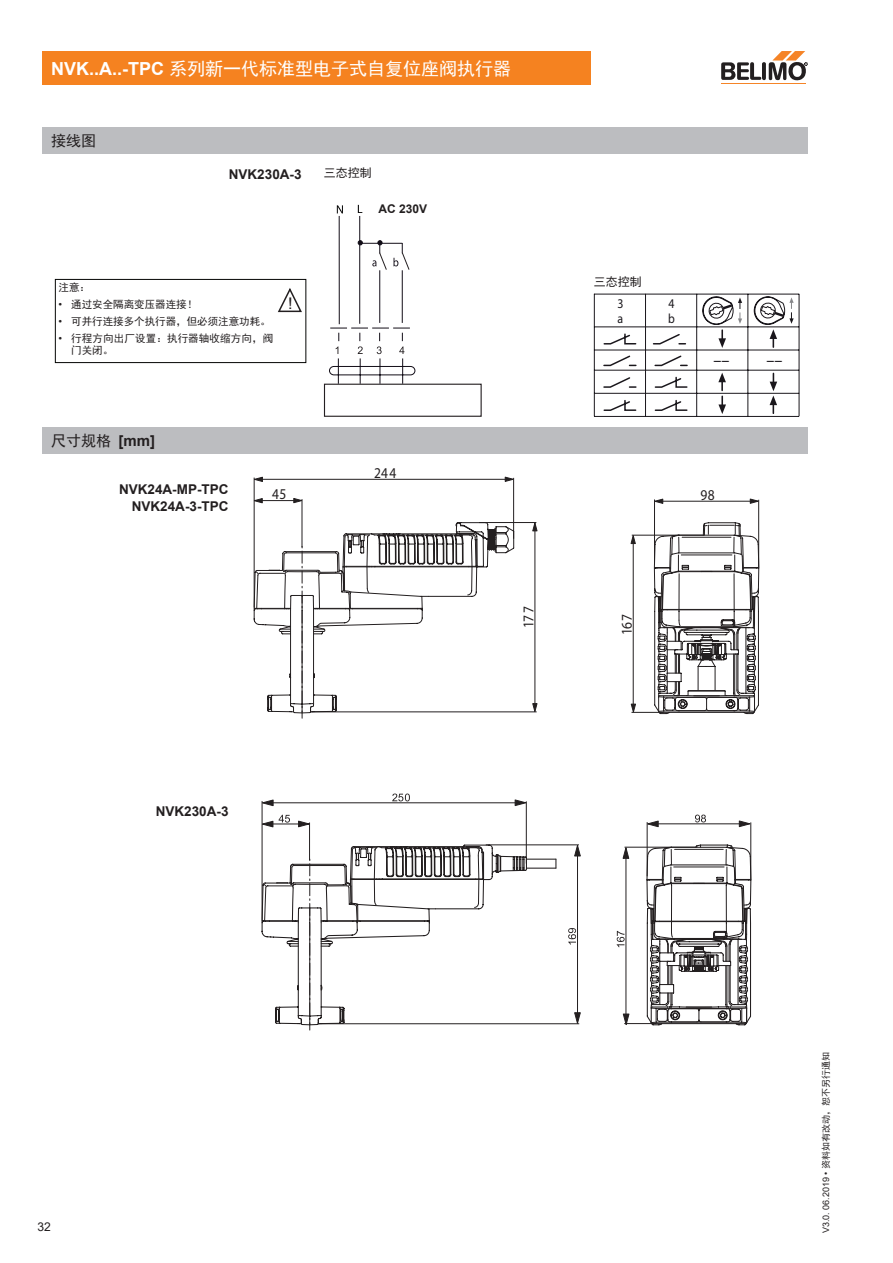
<style>
.page{position:relative;width:893px;height:1263px;background:#fff}
.page>*{position:absolute;margin:0;border:0;box-sizing:border-box;transform-origin:0 0}
.Paragraph_Style_1{font:18px "Sim Hei";color:#fff}
.t1{font:18px "Myriad Pro";color:#1a171c;scale:.89 1}
.t2{font:16.05px "Arial";color:#231f20}
.t3{font:15px "Myriad Pro";letter-spacing:.02em;color:#231f20;scale:.9 1}
.t4{font:15px "Sim Hei";color:#231f20}
.t5{font:700 13.5px "Arial";color:#231f20}
.t6{font:13.35px/14.1px "Myriad Pro";color:#1a171c;scale:.89 1}
.t7{font:12.15px "Arial";color:#231f20}
.t8{font:12px "Sim Hei";color:#231f20}
.t9{font:700 12px "Arial";color:#231f20}
.t10{font:10.5px/12.6px "Sim Hei";color:#231f20}
.t11{font:9px "Arial";color:#231f20}
.s1{font-family:"Arial";font-weight:700}
.s2{font-family:"Arial"}
.s3{font-family:"Sim Hei"}
</style>
<div class="page">
<hr style="left:721px;top:84px;width:85px;height:1px;background:#f58427">
<svg style="left:721px;top:51px;width:87px;height:30px"></svg>
<div style="left:43px;top:51px;width:548px;height:34px;background:#f58220"></div>
<svg style="left:293px;top:498px;width:9px;height:5px"></svg>
<svg style="left:253px;top:498px;width:10px;height:5px"></svg>
<hr style="left:254px;top:478px;width:1px;height:129px;background:#231f20">
<hr style="left:258px;top:500px;width:42px;height:1px;background:#231f20">
<hr style="left:302px;top:499px;width:1px;height:48px;background:#231f20">
<svg style="left:505px;top:477px;width:10px;height:5px"></svg>
<svg style="left:253px;top:477px;width:10px;height:5px"></svg>
<hr style="left:311px;top:712px;width:226px;height:1px;background:#231f20">
<hr style="left:258px;top:479px;width:254px;height:1px;background:#231f20">
<hr style="left:513px;top:478px;width:1px;height:61px;background:#231f20">
<svg style="left:532px;top:522px;width:6px;height:9px"></svg>
<svg style="left:532px;top:703px;width:6px;height:10px"></svg>
<hr style="left:535px;top:525px;width:1px;height:183px;background:#231f20">
<hr style="left:479px;top:522px;width:57px;height:1px;background:#231f20">
<svg style="left:253px;top:522px;width:262px;height:196px"></svg>
<hr style="left:654px;top:499px;width:1px;height:65px;background:#231f20">
<svg style="left:750px;top:498px;width:10px;height:6px"></svg>
<svg style="left:654px;top:498px;width:9px;height:6px"></svg>
<hr style="left:631px;top:712px;width:32px;height:1px;background:#231f20">
<hr style="left:658px;top:501px;width:99px;height:1px;background:#231f20">
<hr style="left:758px;top:500px;width:1px;height:67px;background:#231f20">
<svg style="left:630px;top:534px;width:6px;height:10px"></svg>
<svg style="left:631px;top:703px;width:5px;height:10px"></svg>
<hr style="left:633px;top:537px;width:1px;height:171px;background:#231f20">
<hr style="left:632px;top:535px;width:72px;height:1px;background:#231f20">
<svg style="left:653px;top:522px;width:107px;height:193px"></svg>
<div style="left:43px;top:128px;width:765px;height:26px;background:#bcbdc0"></div>
<div style="left:43px;top:427px;width:765px;height:27px;background:#bcbdc0"></div>
<div style="left:55px;top:279px;width:251px;height:84px;border:1px solid #040503"></div>
<svg style="left:278px;top:288px;width:24px;height:25px"></svg>
<hr style="left:594px;top:416px;width:205px;height:1px;background:#1a171c">
<hr style="left:594px;top:393px;width:205px;height:1px;background:#1a171c">
<hr style="left:594px;top:370px;width:205px;height:1px;background:#1a171c">
<hr style="left:594px;top:350px;width:205px;height:1px;background:#1a171c">
<hr style="left:594px;top:326px;width:205px;height:1px;background:#1a171c">
<hr style="left:799px;top:294px;width:1px;height:122px;background:#1a171c">
<hr style="left:747px;top:294px;width:1px;height:122px;background:#1a171c">
<hr style="left:696px;top:294px;width:1px;height:122px;background:#1a171c">
<hr style="left:645px;top:294px;width:1px;height:122px;background:#1a171c">
<hr style="left:594px;top:294px;width:1px;height:122px;background:#1a171c">
<hr style="left:594px;top:294px;width:205px;height:1px;background:#1a171c">
<svg style="left:603px;top:333px;width:84px;height:12px"></svg>
<svg style="left:702px;top:296px;width:40px;height:52px"></svg>
<svg style="left:753px;top:296px;width:41px;height:51px"></svg>
<svg style="left:718px;top:396px;width:8px;height:18px"></svg>
<svg style="left:603px;top:355px;width:85px;height:12px"></svg>
<svg style="left:603px;top:376px;width:85px;height:12px"></svg>
<svg style="left:718px;top:373px;width:8px;height:17px"></svg>
<svg style="left:770px;top:373px;width:7px;height:40px"></svg>
<svg style="left:603px;top:400px;width:85px;height:11px"></svg>
<div style="left:324px;top:384px;width:158px;height:33px;border:1px solid #241f21"></div>
<svg style="left:329px;top:205px;width:87px;height:179px"></svg>
<svg style="left:646px;top:844px;width:105px;height:182px"></svg>
<svg style="left:262px;top:845px;width:295px;height:185px"></svg>
<hr style="left:647px;top:822px;width:1px;height:54px;background:#231f20">
<svg style="left:695px;top:814px;width:11px;height:8px"></svg>
<svg style="left:739px;top:820px;width:13px;height:7px"></svg>
<svg style="left:646px;top:820px;width:13px;height:7px"></svg>
<hr style="left:651px;top:823px;width:98px;height:1px;background:#231f20">
<hr style="left:750px;top:822px;width:1px;height:57px;background:#231f20">
<svg style="left:279px;top:815px;width:11px;height:7px"></svg>
<svg style="left:298px;top:820px;width:13px;height:7px"></svg>
<svg style="left:261px;top:821px;width:12px;height:6px"></svg>
<hr style="left:262px;top:801px;width:1px;height:119px;background:#231f20">
<hr style="left:266px;top:824px;width:41px;height:1px;background:#231f20">
<hr style="left:309px;top:822px;width:1px;height:38px;background:#231f20">
<svg style="left:392px;top:793px;width:18px;height:8px"></svg>
<svg style="left:515px;top:799px;width:11px;height:7px"></svg>
<svg style="left:261px;top:799px;width:13px;height:7px"></svg>
<hr style="left:624px;top:1023px;width:32px;height:1px;background:#231f20">
<hr style="left:266px;top:802px;width:258px;height:1px;background:#231f20">
<hr style="left:526px;top:801px;width:1px;height:62px;background:#231f20">
<svg style="left:617px;top:931px;width:8px;height:16px"></svg>
<svg style="left:622px;top:846px;width:7px;height:13px"></svg>
<svg style="left:623px;top:1013px;width:6px;height:12px"></svg>
<hr style="left:318px;top:1023px;width:261px;height:1px;background:#231f20">
<hr style="left:626px;top:849px;width:1px;height:171px;background:#231f20">
<hr style="left:624px;top:847px;width:72px;height:1px;background:#231f20">
<svg style="left:568px;top:928px;width:8px;height:16px"></svg>
<svg style="left:574px;top:845px;width:7px;height:11px"></svg>
<svg style="left:574px;top:1012px;width:7px;height:13px"></svg>
<hr style="left:577px;top:847px;width:1px;height:173px;background:#231f20">
<hr style="left:486px;top:844px;width:93px;height:1px;background:#231f20">
<p class="Paragraph_Style_1" style="left:51px;top:59px;width:462px"><span class="s1">NVK..A..-TPC</span> 系列新一代标准型电子式自复位座阀执行器</p>
<p class="t4" style="left:51px;top:133px;width:46px">接线图</p>
<p class="t5" style="left:229px;top:164px;width:74px">NVK230A-3</p>
<p class="t8" style="left:324px;top:167px;width:49px">三态控制</p>
<p class="t9" style="left:378px;top:200px;width:50px">AC 230V</p>
<p class="t10" style="left:59px;top:281px;width:33px">注意：</p>
<p class="t10" style="left:59px;top:298px;width:140px"><span class="s2">•</span> 通过安全隔离变压器连接！</p>
<p class="t10" style="left:59px;top:315px;width:214px"><span class="s2">•</span> 可并行连接多个执行器，但必须注意功耗。</p>
<p class="t10" style="left:71px;top:332px;width:203px;text-indent:-13px"><span class="s2">•</span> 行程方向出厂设置：执行器轴收缩方向，阀门关闭。</p>
<h2 class="t2" style="left:288px;top:292px;width:6px">!</h2>
<p class="t4" style="left:51px;top:433px;width:106px">尺寸规格 <span class="s1">[mm]</span></p>
<p class="t5" style="left:119px;top:480px;width:111px">NVK24A-MP-TPC</p>
<p class="t5" style="left:132px;top:496px;width:98px">NVK24A-3-TPC</p>
<h3 class="t3" style="left:272px;top:485px;width:17px">45</h3>
<h3 class="t3" style="left:374px;top:463px;width:26px">244</h3>
<h3 class="t3" style="left:519px;top:628px;width:25px;rotate:-90deg">177</h3>
<p class="t8" style="left:594px;top:276px;width:49px">三态控制</p>
<p class="t6" style="left:617px;top:297px;width:8px">3 a</p>
<p class="t6" style="left:668px;top:297px;width:9px">4 b</p>
<h1 class="t1" style="left:713px;top:349px;width:19px">––</h1>
<h1 class="t1" style="left:766px;top:349px;width:19px">––</h1>
<h3 class="t3" style="left:617px;top:635px;width:26px;rotate:-90deg">167</h3>
<h3 class="t3" style="left:701px;top:485px;width:17px">98</h3>
<p class="t5" style="left:156px;top:802px;width:74px">NVK230A-3</p>
<p class="t7" style="left:38px;top:1218px;width:15px">32</p>
<p class="t11" style="left:820px;top:1233px;width:183px;rotate:-90deg">V3.0. 06.2019 • <span class="s3">资料如有改动，恕不另行通知</span></p>
</div>
